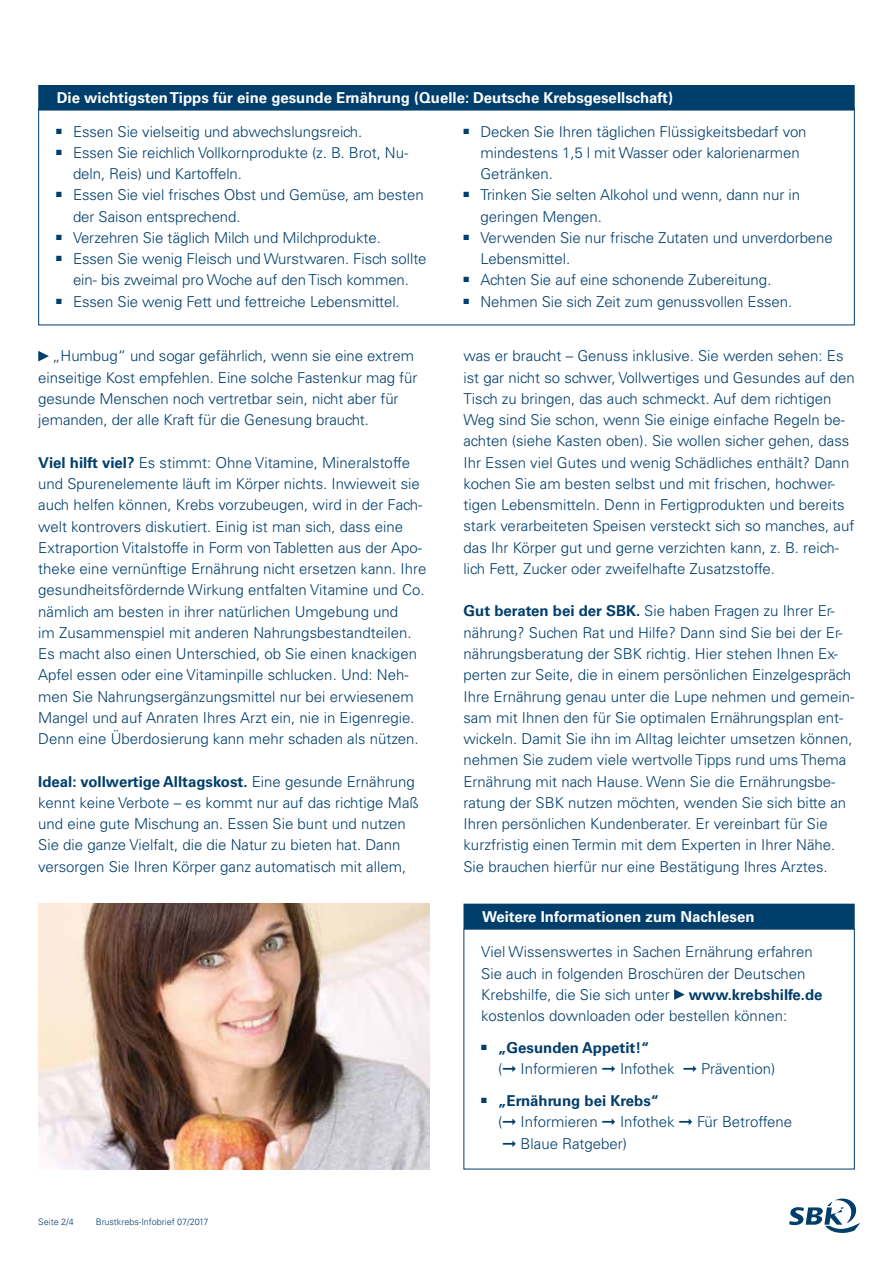
<style>
.page{position:relative;width:893px;height:1263px;background:#fff}
.page>*{position:absolute;margin:0;border:0;box-sizing:border-box;transform-origin:0 0}
.t1{font:300 15px/21.3px "Univers LT Std";color:#003e6b}
.t2{font:700 15px "Univers LT Std";color:#fff}
.t3{font:700 15px "Univers LT Std";color:#003e6b}
.t4{font:300 9px "Univers LT Std";color:#003e6b}
.s1{font-weight:700}
</style>
<div class="page">
<svg style="left:38px;top:351px;width:11px;height:10px"></svg>
<svg style="left:789px;top:1198px;width:71px;height:35px"></svg>
<img style="left:38px;top:904px;width:391px;height:265px">
<svg style="left:674px;top:989px;width:11px;height:11px"></svg>
<div style="left:464px;top:904px;width:390px;height:24px;background:#003e6b"></div>
<div style="left:463px;top:904px;width:392px;height:25px;border:2px solid #003e6b"></div>
<div style="left:39px;top:86px;width:815px;height:24px;background:#003e6b"></div>
<div style="left:38px;top:85px;width:817px;height:26px;border:2px solid #003e6b"></div>
<p class="t2" style="left:57px;top:89px;width:618px">Die wichtigsten Tipps für eine gesunde Ernährung (Quelle: Deutsche Krebsgesellschaft)</p>
<p class="t1" style="left:56px;top:121px;width:308px">■ Essen Sie vielseitig und abwechslungsreich.</p>
<p class="t1" style="left:73px;top:142px;width:337px;text-indent:-17px">■ Essen Sie reichlich Vollkornprodukte (z. B. Brot, Nu&shy;deln, Reis) und Kartoffeln.</p>
<p class="t1" style="left:73px;top:184px;width:352px;text-indent:-17px">■ Essen Sie viel frisches Obst und Gemüse, am besten der Saison entsprechend.</p>
<p class="t1" style="left:56px;top:227px;width:326px">■ Verzehren Sie täglich Milch und Milchprodukte.</p>
<p class="t1" style="left:56px;top:248px;width:372px;text-align:center">■ Essen Sie wenig Fleisch und Wurstwaren. Fisch sollte ein- bis zweimal pro Woche auf den Tisch kommen.</p>
<p class="t1" style="left:56px;top:291px;width:345px">■ Essen Sie wenig Fett und fettreiche Lebensmittel.</p>
<p class="t1" style="left:38px;top:345px;width:381px;text-indent:14px">„Humbug“ und sogar gefährlich, wenn sie eine extrem einseitige Kost empfehlen. Eine solche Fastenkur mag für gesunde Menschen noch vertretbar sein, nicht aber für jemanden, der alle Kraft für die Genesung braucht.</p>
<p class="t1" style="left:38px;top:452px;width:390px"><span class="s1">Viel hilft viel?</span> Es stimmt: Ohne Vitamine, Mineralstoffe und Spurenelemente läuft im Körper nichts. Inwieweit sie auch helfen können, Krebs vorzubeugen, wird in der Fach&shy;welt kontrovers diskutiert. Einig ist man sich, dass eine Extraportion Vitalstoffe in Form von Tabletten aus der Apo&shy;theke eine vernünftige Ernährung nicht ersetzen kann. Ihre gesundheitsfördernde Wirkung entfalten Vitamine und Co. nämlich am besten in ihrer natürlichen Umgebung und<br>im Zusammenspiel mit anderen Nahrungsbestandteilen.<br>Es macht also einen Unterschied, ob Sie einen knackigen Apfel essen oder eine Vitaminpille schlucken. Und: Neh&shy;men Sie Nahrungsergänzungsmittel nur bei erwiesenem Mangel und auf Anraten Ihres Arzt ein, nie in Eigenregie.<br>Denn eine Überdosierung kann mehr schaden als nützen.</p>
<p class="t1" style="left:38px;top:771px;width:382px"><span class="s1">Ideal: vollwertige Alltagskost.</span> Eine gesunde Ernährung kennt keine Verbote – es kommt nur auf das richtige Maß und eine gute Mischung an. Essen Sie bunt und nutzen Sie die ganze Vielfalt, die die Natur zu bieten hat. Dann versorgen Sie Ihren Körper ganz automatisch mit allem,</p>
<p class="t4" style="left:38px;top:1216px;width:37px">Seite 2/4</p>
<p class="t4" style="left:96px;top:1216px;width:114px">Brustkrebs-Infobrief 07/2017</p>
<p class="t1" style="left:480px;top:121px;width:328px;text-indent:-17px">■ Decken Sie Ihren täglichen Flüssigkeitsbedarf von mindestens 1,5 l mit Wasser oder kalorienarmen<br>Getränken.</p>
<p class="t1" style="left:480px;top:184px;width:321px;text-indent:-17px">■ Trinken Sie selten Alkohol und wenn, dann nur in geringen Mengen.</p>
<p class="t1" style="left:480px;top:227px;width:354px;text-indent:-17px">■ Verwenden Sie nur frische Zutaten und unverdorbene<br>Lebensmittel.</p>
<p class="t1" style="left:463px;top:269px;width:310px">■ Achten Sie auf eine schonende Zubereitung.</p>
<p class="t1" style="left:463px;top:291px;width:330px">■ Nehmen Sie sich Zeit zum genussvollen Essen.</p>
<p class="t1" style="left:463px;top:345px;width:393px">was er braucht – Genuss inklusive. Sie werden sehen: Es ist gar nicht so schwer, Vollwertiges und Gesundes auf den Tisch zu bringen, das auch schmeckt. Auf dem richtigen Weg sind Sie schon, wenn Sie einige einfache Regeln be&shy;achten (siehe Kasten oben). Sie wollen sicher gehen, dass Ihr Essen viel Gutes und wenig Schädliches enthält? Dann kochen Sie am besten selbst und mit frischen, hochwer&shy;tigen Lebensmitteln. Denn in Fertigprodukten und bereits stark verarbeiteten Speisen versteckt sich so manches, auf das Ihr Körper gut und gerne verzichten kann, z. B. reich&shy;lich Fett, Zucker oder zweifelhafte Zusatzstoffe.</p>
<p class="t1" style="left:463px;top:600px;width:392px"><span class="s1">Gut beraten bei der SBK.</span> Sie haben Fragen zu Ihrer Er&shy;nährung? Suchen Rat und Hilfe? Dann sind Sie bei der Er&shy;nährungsberatung der SBK richtig. Hier stehen Ihnen Ex&shy;perten zur Seite, die in einem persönlichen Einzelgespräch Ihre Ernährung genau unter die Lupe nehmen und gemein&shy;sam mit Ihnen den für Sie optimalen Ernährungsplan ent&shy;wickeln. Damit Sie ihn im Alltag leichter umsetzen können, nehmen Sie zudem viele wertvolle Tipps rund ums Thema Ernährung mit nach Hause. Wenn Sie die Ernährungsbe&shy;ratung der SBK nutzen möchten, wenden Sie sich bitte an Ihren persönlichen Kundenberater. Er vereinbart für Sie kurzfristig einen Termin mit dem Experten in Ihrer Nähe.<br>Sie brauchen hierfür nur eine Bestätigung Ihres Arztes.</p>
<p class="t2" style="left:482px;top:908px;width:274px">Weitere Informationen zum Nachlesen</p>
<p class="t1" style="left:481px;top:941px;width:333px">Viel Wissenswertes in Sachen Ernährung erfahren<br>Sie auch in folgenden Broschüren der Deutschen<br>Krebshilfe, die Sie sich unter</p>
<p class="t3" style="left:689px;top:986px;width:135px">www.krebshilfe.de</p>
<p class="t1" style="left:481px;top:1005px;width:307px">kostenlos downloaden oder bestellen können:</p>
<p class="t1" style="left:498px;top:1037px;width:279px;text-indent:-17px">■ <span class="s1">„Gesunden Appetit!“<br></span>(➞ Informieren ➞ Infothek ➞ Prävention)</p>
<p class="t1" style="left:498px;top:1090px;width:295px;text-indent:-17px">■ <span class="s1">„Ernährung bei Krebs“<br></span>(➞ Informieren ➞ Infothek ➞ Für Betroffene ➞ Blaue Ratgeber)</p>
</div>
